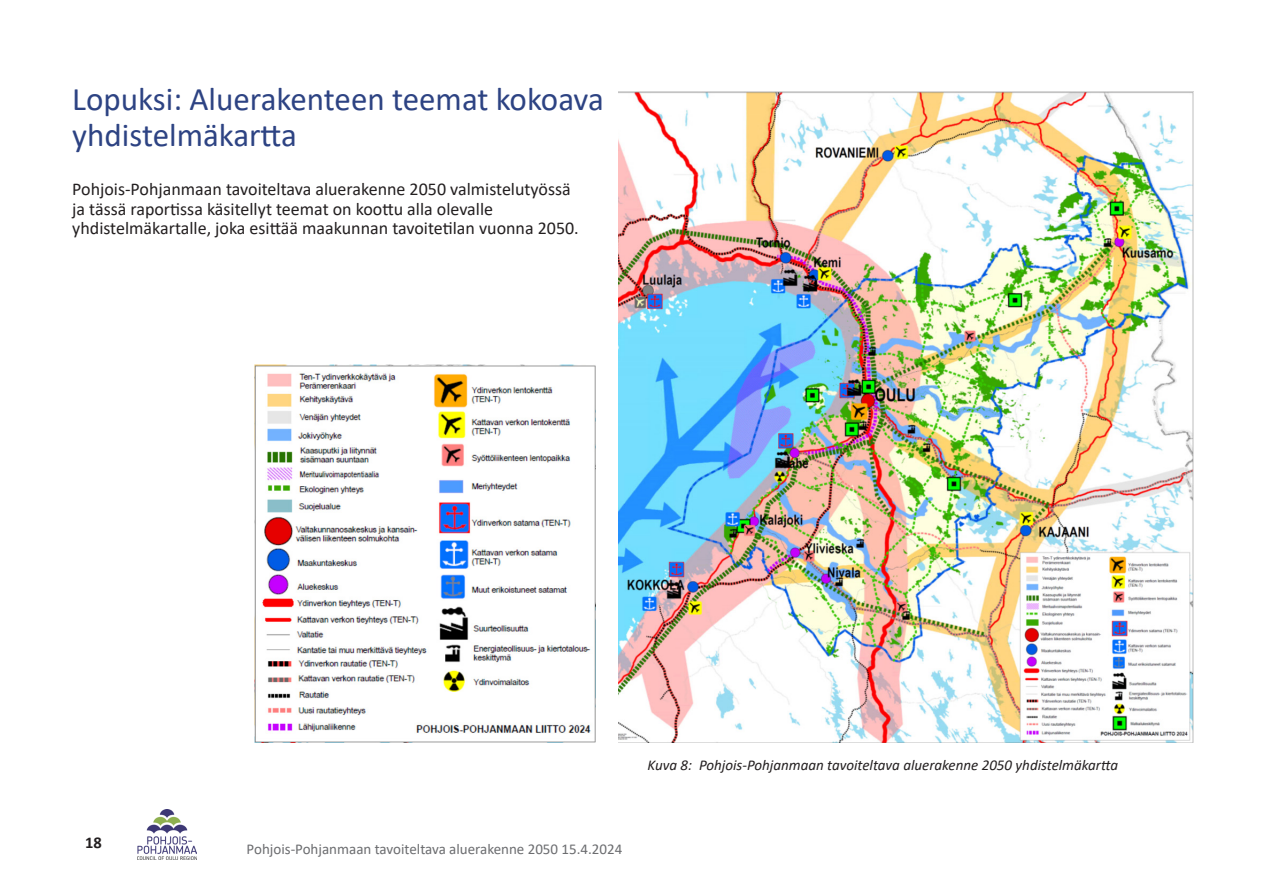
<style>
.page{position:relative;width:1263px;height:893px;background:#fff}
.page>*{position:absolute;margin:0;border:0;box-sizing:border-box;transform-origin:0 0}
.H1__otsikko{font:33px/36px "Calibri";color:#2d4383}
.P__leipis{font:18px/19.5px "Calibri";color:#231f20}
.t1{font:700 16.5px "Calibri";color:#231f20}
.Kappaletyyli_3{font:italic 15px "Calibri";color:#231f20}
.t2{font:15px "Calibri";color:#6c6d70}
</style>
<div class="page">
<img style="left:138px;top:809px;width:58px;height:50px">
<img style="left:254px;top:365px;width:341px;height:377px">
<img style="left:618px;top:91px;width:576px;height:651px">
<h1 class="H1__otsikko" style="left:72px;top:80px;width:533px">Lopuksi: Aluerakenteen teemat kokoava yhdistelmäkartta</h1>
<p class="P__leipis" style="left:72px;top:179px;width:508px">Pohjois-Pohjanmaan tavoiteltava aluerakenne 2050 valmistelutyössä ja tässä raportissa käsitellyt teemat on koottu alla olevalle yhdistelmäkartalle, joka esittää maakunnan tavoitetilan vuonna 2050.</p>
<p class="t1" style="left:85px;top:831px;width:18px">18</p>
<p class="Kappaletyyli_3" style="left:647px;top:754px;width:472px">Kuva 8: Pohjois-Pohjanmaan tavoiteltava aluerakenne 2050 yhdistelmäkartta</p>
<p class="t2" style="left:247px;top:839px;width:377px">Pohjois-Pohjanmaan tavoiteltava aluerakenne 2050 15.4.2024</p>
</div>
